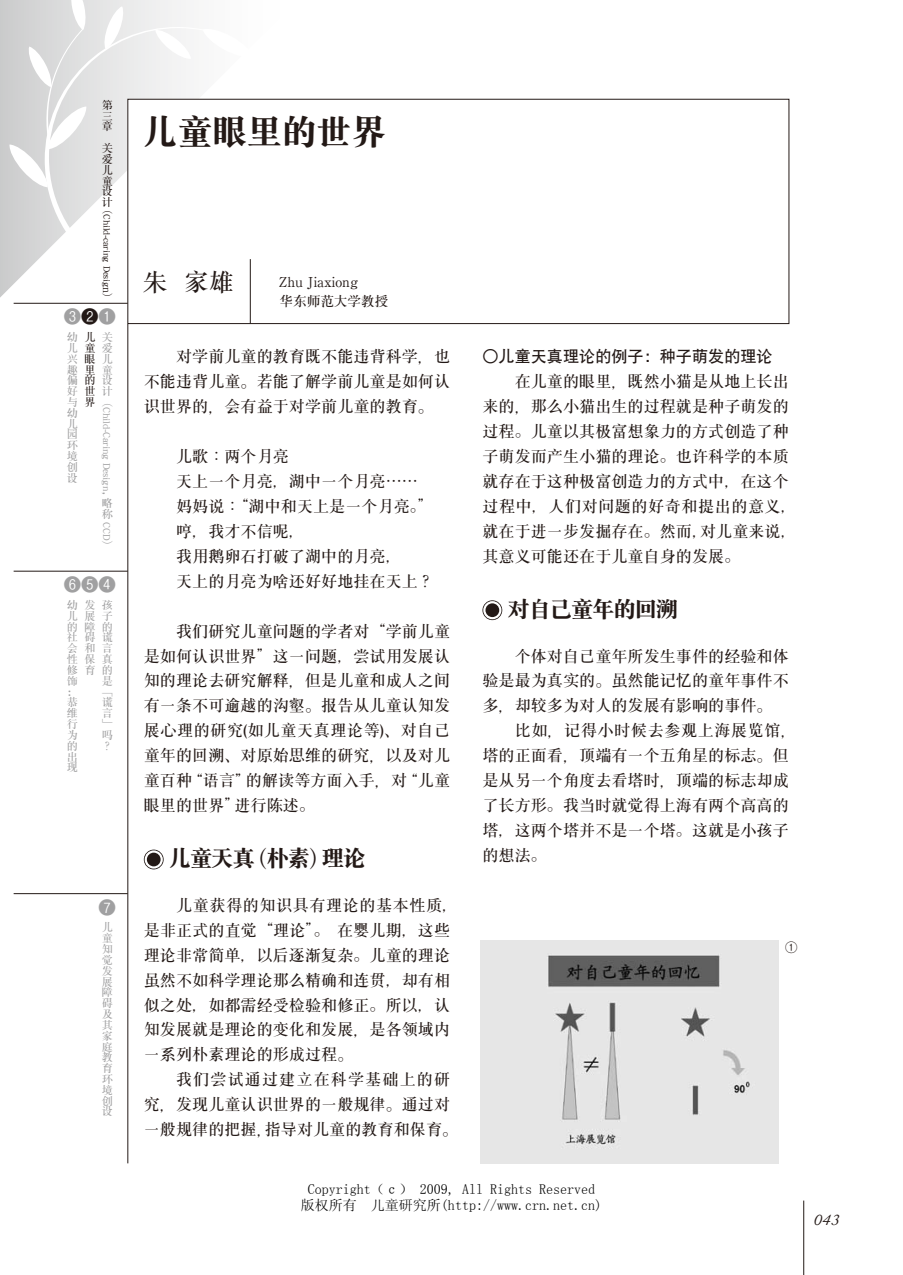
<style>
.page{position:relative;width:903px;height:1275px;background:#fff}
.page>*{position:absolute;margin:0;border:0;box-sizing:border-box;transform-origin:0 0}
.t1{font:34.65px "DFP Song W9 G Bpc EUC H";color:#231916}
.t2{font:24.85px "DFP Song W7 G Bpc EUC H";color:#231916}
.t3{font:22.4px "DFP Song W9 G Bpc EUC H";letter-spacing:-.05em;color:#231916}
.t4{font:500 17.32px "Gothic BBB Pro";color:#a0a0a1}
.t5{font:16.1px/24.8px "DFP Song W7 G Bpc EUC H";color:#231916}
.t6{font:16.1px "DFP Hei W7 G Bpc EUC H";color:#231916}
.t7{font:italic 16.1px "Adobe Caslon Pro";color:#231916}
.t8{font:14px/15.8px "Sim Sun";color:#000;text-align:center}
.t9{font:13.65px "Ryumin Pro";color:#231916}
.t10{font:13.65px "DFP Song W7 G Bpc EUC H";color:#231916}
.t11{font:500 12.42px "Gothic BBB Pro";color:#231916}
.t12{font:11.2px/10.8px "DFP Song W7 G Bpc EUC H";letter-spacing:-.03em;color:#a0a0a1;text-align:justify}
.t13{font:11.2px/10.8px "DFP Song W7 G Bpc EUC H";color:#231916;text-align:justify}
.t14{font:11.2px "Ryumin Pro";color:#a0a0a1}
.t15{font:10.5px "DFP Song W7 G Bpc EUC H";letter-spacing:-.03em;color:#231916}
.t16{font:10.5px "Ryumin Pro";color:#231916}
.s1{font-family:"Ryumin Pro"}
.s2{color:#231916}
.s3{font-family:"Ryumin Pro";font-weight:700}
</style>
<div class="page">
<hr style="left:803px;top:1200px;width:1px;height:75px;background:#231916">
<svg style="left:0;top:0;width:313px;height:298px"></svg>
<svg style="left:10px;top:0;width:243px;height:308px"></svg>
<svg style="left:144px;top:850px;width:20px;height:19px"></svg>
<svg style="left:482px;top:600px;width:20px;height:20px"></svg>
<hr style="left:128px;top:99px;width:1px;height:1064px;background:#231916">
<div style="left:128px;top:99px;width:661px;height:225px;background:#fff"></div>
<div style="left:128px;top:99px;width:661px;height:225px;border:1px solid #231916"></div>
<hr style="left:250px;top:259px;width:1px;height:65px;background:#231916">
<hr style="left:14px;top:303px;width:114px;height:1px;background:#231916">
<hr style="left:14px;top:571px;width:114px;height:1px;background:#231916">
<hr style="left:14px;top:893px;width:114px;height:1px;background:#231916">
<img style="left:481px;top:941px;width:297px;height:222px">
<p class="t13" style="left:102px;top:99px;width:14px;text-align:left">第三章　</p>
<p class="t13" style="left:102px;top:143px;width:12px">关爱儿童设计</p>
<p class="t16" style="left:102px;top:201px;width:12px">（</p>
<p class="t15" style="left:113px;top:214px;width:80px;rotate:90deg">Child-caring Desig<span class="s1">n</span></p>
<p class="t16" style="left:102px;top:290px;width:12px">）</p>
<p class="t4" style="left:64px;top:303px;width:53px">❸<span class="s2">❷</span>❶</p>
<p class="t12" style="left:102px;top:332px;width:12px">关爱儿童设计</p>
<p class="t14" style="left:102px;top:393px;width:12px">（</p>
<p class="t12" style="left:113px;top:407px;width:90px;rotate:90deg">Child-Caring Design,</p>
<p class="t12" style="left:102px;top:498px;width:12px">略称</p>
<p class="t12" style="left:113px;top:522px;width:20px;rotate:90deg">CCD</p>
<p class="t14" style="left:102px;top:537px;width:12px">）</p>
<p class="t12" style="left:67px;top:332px;width:12px">幼儿兴趣偏好与幼儿园环境创设</p>
<p class="t13" style="left:84px;top:332px;width:12px">儿童眼里的世界</p>
<p class="t4" style="left:64px;top:571px;width:53px">❻❺❹</p>
<p class="t12" style="left:102px;top:599px;width:12px">孩子的谎言真的是</p>
<p class="t14" style="left:102px;top:683px;width:12px">「</p>
<p class="t12" style="left:102px;top:697px;width:12px">谎言</p>
<p class="t14" style="left:102px;top:715px;width:12px">」</p>
<p class="t12" style="left:102px;top:729px;width:12px">吗</p>
<p class="t14" style="left:102px;top:737px;width:9px">？</p>
<p class="t12" style="left:84px;top:599px;width:12px">发展障碍和保育</p>
<p class="t12" style="left:67px;top:599px;width:12px;text-align:left">幼儿的社会性修饰：恭维行为的出现</p>
<p class="t4" style="left:99px;top:893px;width:18px">❼</p>
<p class="t12" style="left:102px;top:922px;width:12px">儿童知觉发展障碍及其家庭教育环境创设</p>
<h1 class="t1" style="left:143px;top:114px;width:245px">儿童眼里的世界</h1>
<h2 class="t2" style="left:143px;top:269px;width:92px">朱 家雄</h2>
<p class="t9" style="left:279px;top:271px;width:81px">Zhu Jiaxiong</p>
<p class="t10" style="left:279px;top:294px;width:111px">华东师范大学教授</p>
<p class="t5" style="left:144px;top:344px;width:308px;text-align:justify;text-indent:32px">对学前儿童的教育既不能违背科学<span class="s1">，</span>也不能违背儿童<span class="s1">。</span>若能了解学前儿童是如何认识世界的<span class="s1">，</span>会有益于对学前儿童的教育<span class="s1">。</span></p>
<p class="t5" style="left:176px;top:444px;width:259px">儿歌<span class="s1">：</span>两个月亮<br>天上一个月亮<span class="s1">，</span>湖中一个月亮<span class="s1">……</span>妈妈说<span class="s1">：“</span>湖中和天上是一个月亮<span class="s1">。”</span>哼<span class="s1">，</span>我才不信呢<span class="s1">，<br></span>我用鹅卵石打破了湖中的月亮<span class="s1">，<br></span>天上的月亮为啥还好好地挂在天上<span class="s1">？</span></p>
<p class="t5" style="left:144px;top:618px;width:308px;text-align:justify;text-indent:32px">我们研究儿童问题的学者对<span class="s1">“</span>学前儿童是如何认识世界<span class="s1">”</span>这一问题<span class="s1">，</span>尝试用发展认知的理论去研究解释<span class="s1">，</span>但是儿童和成人之间有一条不可逾越的沟壑<span class="s1">。</span>报告从儿童认知发展心理的研究<span class="s1">(</span>如儿童天真理论等<span class="s1">)、</span>对自己童年的回溯<span class="s1">、</span>对原始思维的研究<span class="s1">，</span>以及对儿童百种<span class="s1">“</span>语言<span class="s1">”</span>的解读等方面入手<span class="s1">，</span>对<span class="s1">“</span>儿童眼里的世界<span class="s1">”</span>进行陈述<span class="s1">。</span></p>
<h3 class="t3" style="left:169px;top:847px;width:198px">儿童天真<span class="s3">（</span>朴素<span class="s3">）</span>理论</h3>
<p class="t5" style="left:144px;top:893px;width:316px;text-indent:32px">儿童获得的知识具有理论的基本性质<span class="s1">，</span>是非正式的直觉<span class="s1">“</span>理论<span class="s1">”。</span>在婴儿期<span class="s1">，</span>这些理论非常简单<span class="s1">，</span>以后逐渐复杂<span class="s1">。</span>儿童的理论虽然不如科学理论那么精确和连贯<span class="s1">，</span>却有相似之处<span class="s1">，</span>如都需经受检验和修正<span class="s1">。</span>所以<span class="s1">，</span>认知发展就是理论的变化和发展<span class="s1">，</span>是各领域内一系列朴素理论的形成过程<span class="s1">。</span></p>
<p class="t5" style="left:144px;top:1067px;width:316px;text-indent:32px">我们尝试通过建立在科学基础上的研究<span class="s1">，</span>发现儿童认识世界的一般规律<span class="s1">。</span>通过对一般规律的把握<span class="s1">，</span>指导对儿童的教育和保育<span class="s1">。</span></p>
<p class="t6" style="left:482px;top:349px;width:292px">○儿童天真理论的例子：种子萌发的理论</p>
<p class="t5" style="left:482px;top:369px;width:316px;text-indent:32px">在儿童的眼里<span class="s1">，</span>既然小猫是从地上长出来的<span class="s1">，</span>那么小猫出生的过程就是种子萌发的过程<span class="s1">。</span>儿童以其极富想象力的方式创造了种子萌发而产生小猫的理论<span class="s1">。</span>也许科学的本质就存在于这种极富创造力的方式中<span class="s1">，</span>在这个过程中<span class="s1">，</span>人们对问题的好奇和提出的意义<span class="s1">，</span>就在于进一步发掘存在<span class="s1">。</span>然而<span class="s1">，</span>对儿童来说<span class="s1">，</span>其意义可能还在于儿童自身的发展<span class="s1">。</span></p>
<h3 class="t3" style="left:507px;top:598px;width:172px">对自己童年的回溯</h3>
<p class="t5" style="left:482px;top:643px;width:308px;text-align:justify;text-indent:32px">个体对自己童年所发生事件的经验和体验是最为真实的<span class="s1">。</span>虽然能记忆的童年事件不多<span class="s1">，</span>却较多为对人的发展有影响的事件<span class="s1">。</span></p>
<p class="t5" style="left:482px;top:718px;width:316px;text-indent:32px">比如<span class="s1">，</span>记得小时候去参观上海展览馆<span class="s1">，</span>塔的正面看<span class="s1">，</span>顶端有一个五角星的标志<span class="s1">。</span>但是从另一个角度去看塔时<span class="s1">，</span>顶端的标志却成了长方形<span class="s1">。</span>我当时就觉得上海有两个高高的塔<span class="s1">，</span>这两个塔并不是一个塔<span class="s1">。</span>这就是小孩子的想法<span class="s1">。</span></p>
<p class="t11" style="left:785px;top:937px;width:14px">①</p>
<p class="t8" style="left:301px;top:1181px;width:302px">Copyright（ｃ） 2009, All Rights Reserved版权所有　儿童研究所(http://www.crn.net.cn)</p>
<p class="t7" style="left:814px;top:1210px;width:19px">043</p>
</div>
